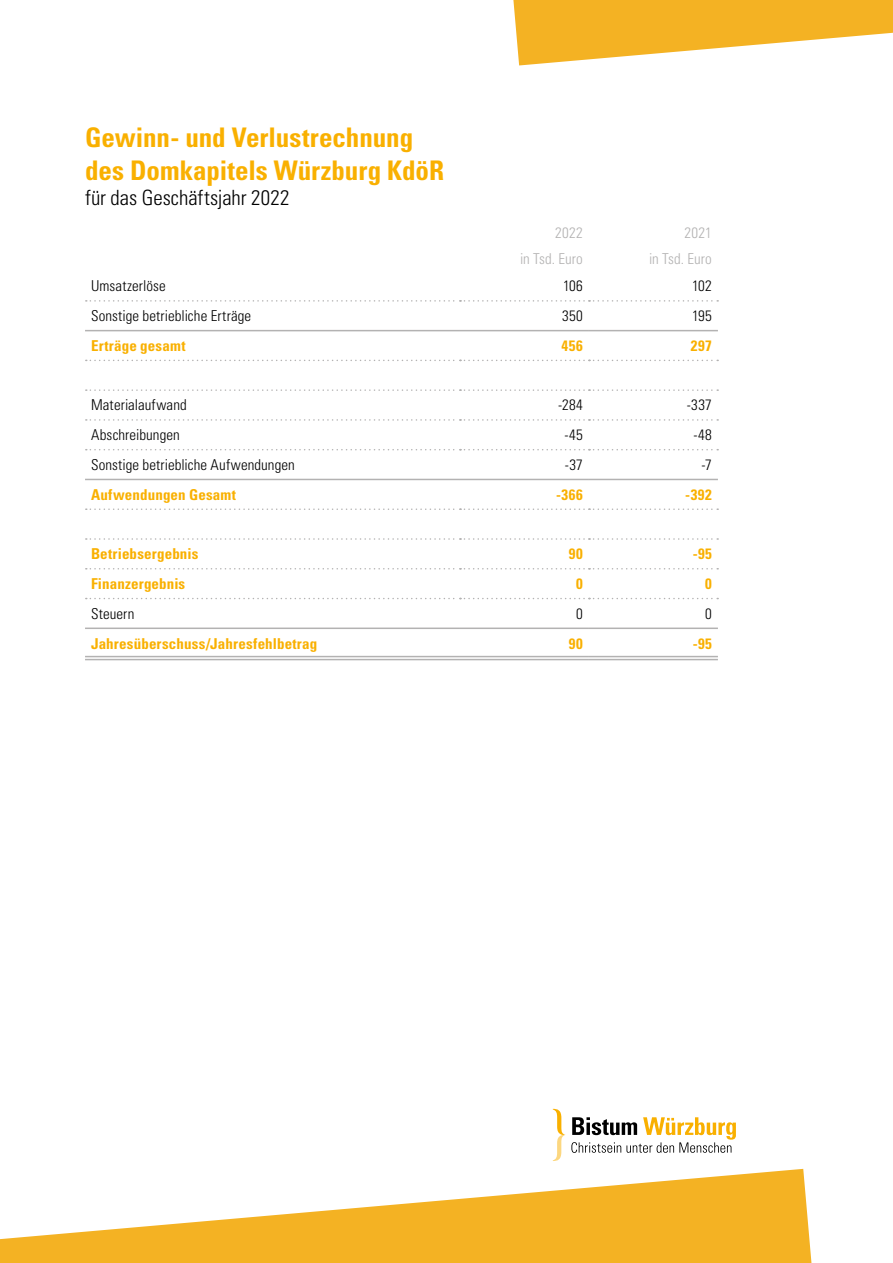
<style>
.page{position:relative;width:893px;height:1263px;background:#fff}
.page>*{position:absolute;margin:0;border:0;box-sizing:border-box;transform-origin:0 0}
.t1{font:700 condensed 27px/32.4px "Univers LT Std";color:#f9b000}
.t2{font:300 condensed 21px "Univers LT Std";color:#000}
.t3{font:300 condensed 15px "Univers LT Std";letter-spacing:.01em;color:#000}
.t4{font:700 condensed 15px "Univers LT Std";letter-spacing:.01em;color:#f9b000}
.t5{font:300 condensed 15px "Univers LT Std";letter-spacing:.01em;color:#b3b2b2}
</style>
<div class="page">
<svg style="left:0;top:1169px;width:811px;height:94px;fill:#f4b223"></svg>
<svg style="left:513px;top:0;width:380px;height:65px"></svg>
<svg style="left:571px;top:1117px;width:165px;height:36px"></svg>
<svg style="left:553px;top:1109px;width:12px;height:52px"></svg>
<hr style="left:85px;top:656px;width:375px;height:4px;background:#ececec">
<hr style="left:460px;top:656px;width:129px;height:4px;background:#ebebeb">
<hr style="left:589px;top:656px;width:129px;height:4px;background:#ececec">
<svg style="left:86px;top:360px;width:632px;height:1px"></svg>
<svg style="left:86px;top:389px;width:632px;height:2px"></svg>
<svg style="left:86px;top:419px;width:632px;height:2px"></svg>
<svg style="left:86px;top:300px;width:632px;height:2px"></svg>
<svg style="left:86px;top:508px;width:632px;height:2px"></svg>
<hr style="left:85px;top:656px;width:375px;height:1px;background:#b3b2b2">
<hr style="left:85px;top:659px;width:375px;height:1px;background:#b3b2b2">
<hr style="left:460px;top:656px;width:129px;height:1px;background:#b3b2b2">
<hr style="left:460px;top:659px;width:129px;height:1px;background:#b3b2b2">
<hr style="left:589px;top:656px;width:129px;height:1px;background:#b3b2b2">
<hr style="left:589px;top:659px;width:129px;height:1px;background:#b3b2b2">
<hr style="left:85px;top:330px;width:375px;height:1px;background:#b3b2b2">
<hr style="left:460px;top:330px;width:129px;height:1px;background:#b3b2b2">
<hr style="left:589px;top:330px;width:129px;height:1px;background:#b3b2b2">
<hr style="left:85px;top:479px;width:375px;height:1px;background:#b3b2b2">
<hr style="left:460px;top:479px;width:129px;height:1px;background:#b3b2b2">
<hr style="left:589px;top:479px;width:129px;height:1px;background:#b3b2b2">
<svg style="left:86px;top:598px;width:632px;height:1px"></svg>
<hr style="left:85px;top:627px;width:375px;height:2px;background:#b3b2b2">
<hr style="left:460px;top:627px;width:129px;height:2px;background:#b3b2b2">
<hr style="left:589px;top:627px;width:129px;height:2px;background:#b3b2b2">
<svg style="left:86px;top:449px;width:632px;height:1px"></svg>
<svg style="left:86px;top:538px;width:632px;height:2px"></svg>
<svg style="left:86px;top:568px;width:632px;height:1px"></svg>
<h1 class="t1" style="left:85px;top:121px;width:361px">Gewinn- und Verlustrechnung des Domkapitels Würzburg KdöR</h1>
<h2 class="t2" style="left:85px;top:185px;width:206px">für das Geschäftsjahr 2022</h2>
<p class="t5" style="left:555px;top:224px;width:29px">2022</p>
<p class="t5" style="left:685px;top:224px;width:29px">2021</p>
<p class="t5" style="left:520px;top:249px;width:64px">in Tsd. Euro</p>
<p class="t5" style="left:649px;top:249px;width:64px">in Tsd. Euro</p>
<p class="t3" style="left:91px;top:277px;width:76px">Umsatzerlöse</p>
<p class="t3" style="left:563px;top:277px;width:21px">106</p>
<p class="t3" style="left:692px;top:277px;width:21px">102</p>
<p class="t3" style="left:91px;top:307px;width:162px">Sonstige betriebliche Erträge</p>
<p class="t3" style="left:562px;top:307px;width:22px">350</p>
<p class="t3" style="left:692px;top:307px;width:21px">195</p>
<p class="t4" style="left:91px;top:336px;width:96px">Erträge gesamt</p>
<p class="t4" style="left:562px;top:336px;width:23px">456</p>
<p class="t4" style="left:691px;top:336px;width:23px">297</p>
<p class="t3" style="left:91px;top:396px;width:97px">Materialaufwand</p>
<p class="t3" style="left:558px;top:396px;width:26px">-284</p>
<p class="t3" style="left:687px;top:396px;width:27px">-337</p>
<p class="t3" style="left:91px;top:426px;width:90px">Abschreibungen</p>
<p class="t3" style="left:564px;top:426px;width:20px">-45</p>
<p class="t3" style="left:693px;top:426px;width:20px">-48</p>
<p class="t3" style="left:91px;top:456px;width:205px">Sonstige betriebliche Aufwendungen</p>
<p class="t3" style="left:565px;top:456px;width:19px">-37</p>
<p class="t3" style="left:702px;top:456px;width:12px">-7</p>
<p class="t4" style="left:91px;top:485px;width:147px">Aufwendungen Gesamt</p>
<p class="t4" style="left:556px;top:485px;width:28px">-366</p>
<p class="t4" style="left:685px;top:485px;width:28px">-392</p>
<p class="t4" style="left:91px;top:545px;width:109px">Betriebsergebnis</p>
<p class="t4" style="left:569px;top:545px;width:15px">90</p>
<p class="t4" style="left:693px;top:545px;width:21px">-95</p>
<p class="t4" style="left:91px;top:574px;width:96px">Finanzergebnis</p>
<p class="t4" style="left:576px;top:574px;width:8px">0</p>
<p class="t4" style="left:705px;top:574px;width:8px">0</p>
<p class="t3" style="left:91px;top:604px;width:45px">Steuern</p>
<p class="t3" style="left:576px;top:604px;width:8px">0</p>
<p class="t3" style="left:705px;top:604px;width:8px">0</p>
<p class="t4" style="left:91px;top:634px;width:228px">Jahresüberschuss/Jahresfehlbetrag</p>
<p class="t4" style="left:569px;top:634px;width:15px">90</p>
<p class="t4" style="left:693px;top:634px;width:21px">-95</p>
</div>
